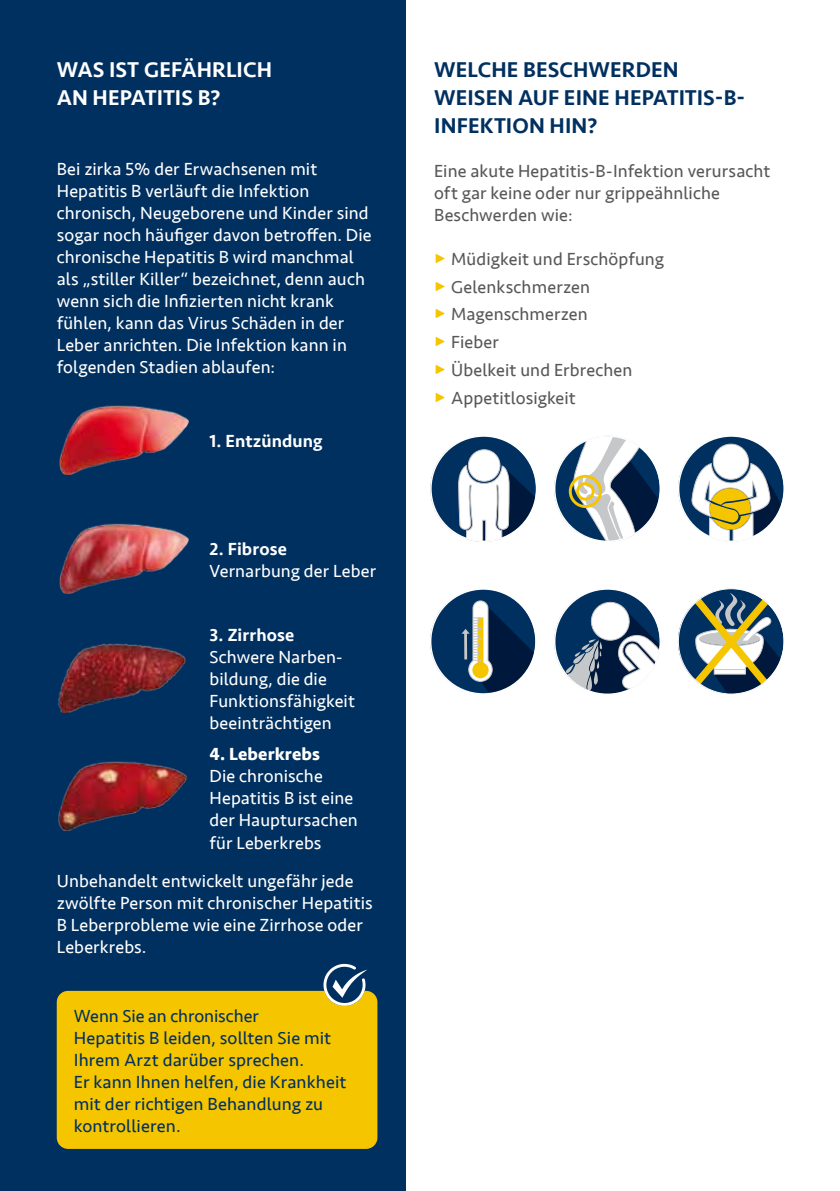
<style>
.page{position:relative;width:840px;height:1191px;background:#fff}
.page>*{position:absolute;margin:0;border:0;box-sizing:border-box;transform-origin:0 0}
.t1{font:500 22px/28px "Seravek";letter-spacing:.005em;color:#003060}
.t2{font:500 22px/28px "Seravek";color:#fff}
.t3{font:18px/22px "Seravek";letter-spacing:.005em;color:#fff}
.t4{font:18px/22px "Seravek";letter-spacing:.005em;color:#58585a}
.t5{font:18px/22px "Seravek";letter-spacing:.005em;color:#003060}
.t6{font:500 18px "Seravek";letter-spacing:.005em;color:#fff}
.t7{font:700 18px "Seravek";letter-spacing:.01em;color:#fff}
.s1{color:#f5c500}
</style>
<div class="page">
<div style="left:0;top:0;width:405px;height:1191px;background:#003060"></div>
<div style="left:57px;top:990px;width:320px;height:158px;background:#f5c500;border-radius:11px"></div>
<svg style="left:323px;top:964px;width:44px;height:42px"></svg>
<img style="left:59px;top:405px;width:129px;height:69px">
<img style="left:59px;top:523px;width:129px;height:70px">
<img style="left:58px;top:643px;width:127px;height:69px">
<img style="left:58px;top:761px;width:129px;height:70px">
<svg style="left:430px;top:589px;width:106px;height:105px"></svg>
<svg style="left:678px;top:436px;width:106px;height:105px"></svg>
<svg style="left:430px;top:436px;width:106px;height:106px"></svg>
<svg style="left:554px;top:436px;width:106px;height:105px"></svg>
<svg style="left:554px;top:589px;width:106px;height:105px"></svg>
<svg style="left:677px;top:588px;width:107px;height:106px"></svg>
<p class="t2" style="left:57px;top:56px;width:217px">WAS IST GEFÄHRLICH<br>AN HEPATITIS B?</p>
<p class="t3" style="left:57px;top:158px;width:316px">Bei zirka 5% der Erwachsenen mit Hepatitis B verläuft die Infektion chronisch, Neugeborene und Kinder sind sogar noch häufiger davon betroffen. Die chronische Hepatitis B wird manchmal als „stiller Killer“ bezeichnet, denn auch wenn sich die Infizierten nicht krank fühlen, kann das Virus Schäden in der Leber anrichten. Die Infektion kann in folgenden Stadien ablaufen:</p>
<p class="t6" style="left:209px;top:430px;width:115px">1. Entzündung</p>
<p class="t6" style="left:209px;top:538px;width:79px">2. Fibrose</p>
<p class="t3" style="left:209px;top:560px;width:168px">Vernarbung der Leber</p>
<p class="t6" style="left:209px;top:624px;width:86px">3. Zirrhose</p>
<p class="t3" style="left:209px;top:646px;width:147px">Schwere Narben&shy;bildung, die die<br>Funktionsfähigkeit beeinträchtigen</p>
<p class="t7" style="left:209px;top:740px;width:112px">4. Leberkrebs</p>
<p class="t3" style="left:209px;top:765px;width:150px">Die chronische<br>Hepatitis B ist eine der Hauptursachen für Leberkrebs</p>
<p class="t3" style="left:57px;top:870px;width:317px">Unbehandelt entwickelt ungefähr jede zwölfte Person mit chronischer Hepatitis B Leberprobleme wie eine Zirrhose oder Leberkrebs.</p>
<p class="t5" style="left:74px;top:1004px;width:274px">Wenn Sie an chronischer<br>Hepatitis B leiden, sollten Sie mit<br>Ihrem Arzt darüber sprechen.<br>Er kann Ihnen helfen, die Krankheit mit der richtigen Behandlung zu kontrollieren.</p>
<p class="t1" style="left:434px;top:56px;width:312px">WELCHE BESCHWERDEN<br>WEISEN AUF EINE HEPATITIS-B-<br>INFEKTION HIN?</p>
<p class="t4" style="left:434px;top:160px;width:337px">Eine akute Hepatitis-B-Infektion verursacht oft gar keine oder nur grippeähnliche<br>Beschwerden wie:</p>
<p class="t4" style="left:434px;top:248px;width:231px"><span class="s1">•</span> Müdigkeit und Erschöpfung</p>
<p class="t4" style="left:434px;top:276px;width:157px"><span class="s1">•</span> Gelenkschmerzen</p>
<p class="t4" style="left:434px;top:303px;width:155px"><span class="s1">•</span> Magenschmerzen</p>
<p class="t4" style="left:434px;top:331px;width:66px"><span class="s1">•</span> Fieber</p>
<p class="t4" style="left:434px;top:359px;width:200px"><span class="s1">•</span> Übelkeit und Erbrechen</p>
<p class="t4" style="left:434px;top:386px;width:143px"><span class="s1">•</span> Appetitlosigkeit</p>
</div>
